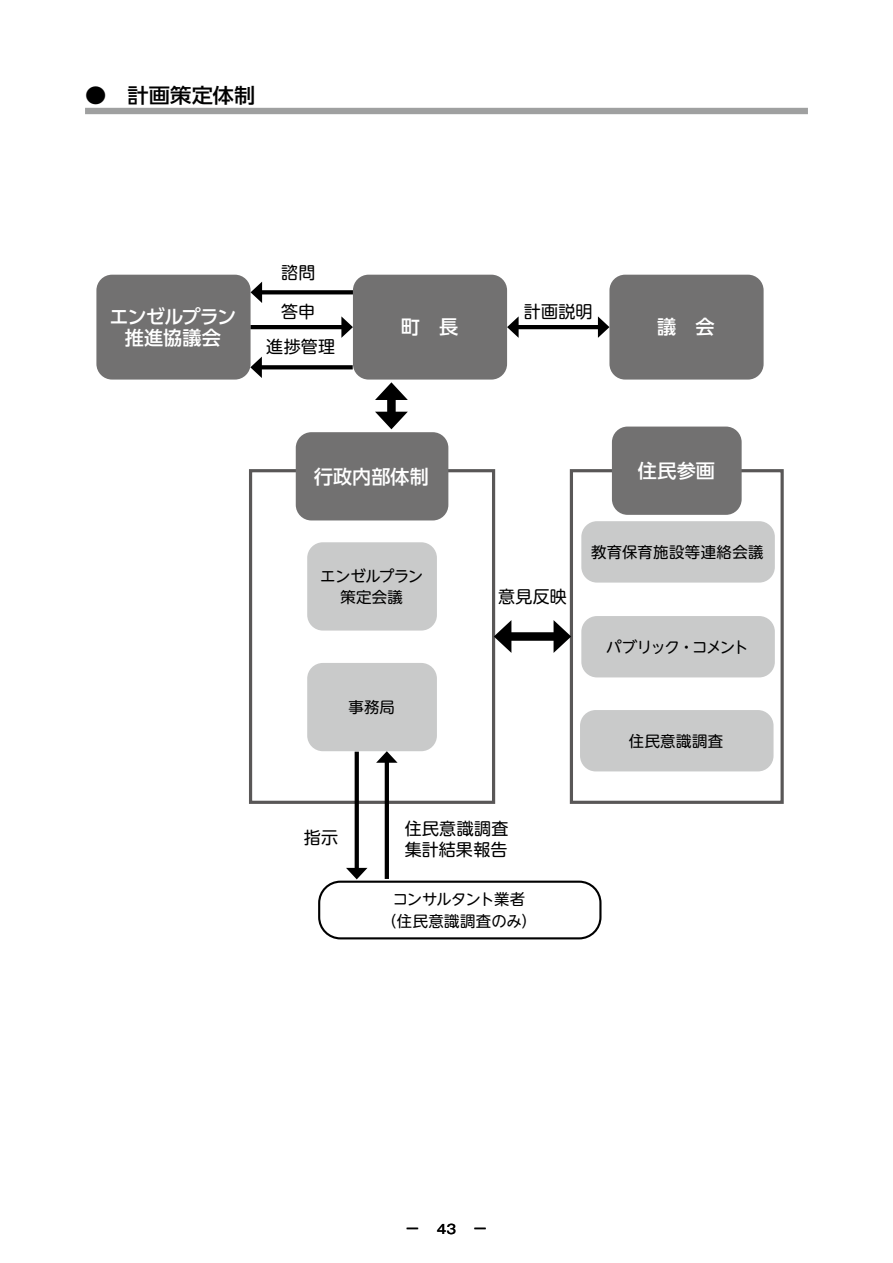
<style>
.page{position:relative;width:893px;height:1263px;background:#fff}
.page>*{position:absolute;margin:0;border:0;box-sizing:border-box;transform-origin:0 0}
.t1{font:500 20.25px "UD Shin Go Pr 6";letter-spacing:.01em;color:#000;scale:1.05 1}
.t2{font:500 19.2px "UD Shin Go Pr 6";letter-spacing:-.01em;color:#fff}
.t3{font:500 19.2px/21.3px "UD Shin Go Pr 6";letter-spacing:-.03em;color:#fff;text-align:center}
.t4{font:16.95px/34.8px "UD Shin M Go Pr 6";letter-spacing:.01em;color:#000;text-align:center}
.t5{font:500 16.65px "Gothic MB101 Pr 5";color:#000;scale:1.54 1}
.t6{font:15.45px/21.3px "UD Shin M Go Pr 6";letter-spacing:.005em;color:#000;text-align:center}
.t7{font:15.45px/21.3px "UD Shin M Go Pr 6";letter-spacing:-.025em;color:#000;text-align:center}
.t8{font:15.45px "UD Shin M Go Pr 6";letter-spacing:-.085em;color:#000}
.s1{font-size:12.75px}
</style>
<div class="page">
<div style="left:85px;top:108px;width:723px;height:6px;background:#9fa0a0"></div>
<div style="left:96px;top:275px;width:155px;height:105px;background:#727171;border-radius:16px"></div>
<div style="left:353px;top:275px;width:154px;height:105px;background:#727171;border-radius:16px"></div>
<div style="left:609px;top:275px;width:155px;height:105px;background:#727171;border-radius:16px"></div>
<div style="left:249px;top:469px;width:246px;height:335px;background:#fff;border:3px solid #595757"></div>
<div style="left:570px;top:469px;width:214px;height:335px;background:#fff;border:3px solid #595757"></div>
<div style="left:612px;top:427px;width:130px;height:88px;background:#727171;border-radius:16px"></div>
<div style="left:296px;top:432px;width:152px;height:88px;background:#727171;border-radius:16px"></div>
<div style="left:504px;top:632px;width:56px;height:9px;background:#000"></div>
<svg style="left:494px;top:620px;width:17px;height:33px"></svg>
<svg style="left:554px;top:620px;width:17px;height:33px"></svg>
<div style="left:387px;top:393px;width:9px;height:26px;background:#000"></div>
<svg style="left:375px;top:412px;width:33px;height:17px"></svg>
<svg style="left:375px;top:382px;width:33px;height:18px"></svg>
<hr style="left:515px;top:325px;width:87px;height:4px;background:#000">
<svg style="left:507px;top:316px;width:12px;height:22px"></svg>
<svg style="left:598px;top:316px;width:11px;height:22px"></svg>
<svg style="left:262px;top:290px;width:91px;height:4px"></svg>
<svg style="left:251px;top:282px;width:11px;height:21px"></svg>
<hr style="left:251px;top:325px;width:94px;height:4px;background:#000">
<svg style="left:341px;top:316px;width:12px;height:22px"></svg>
<svg style="left:262px;top:365px;width:91px;height:4px"></svg>
<svg style="left:250px;top:357px;width:12px;height:21px"></svg>
<div style="left:318px;top:881px;width:283px;height:58px;border:2px solid #000;border-radius:21px"></div>
<div style="left:307px;top:542px;width:130px;height:88px;background:#c9caca;border-radius:16px"></div>
<div style="left:307px;top:663px;width:130px;height:88px;background:#c9caca;border-radius:16px"></div>
<div style="left:581px;top:521px;width:194px;height:62px;background:#c9caca;border-radius:16px"></div>
<div style="left:581px;top:616px;width:194px;height:61px;background:#c9caca;border-radius:16px"></div>
<div style="left:580px;top:710px;width:193px;height:61px;background:#c9caca;border-radius:16px"></div>
<svg style="left:355px;top:752px;width:4px;height:116px"></svg>
<svg style="left:346px;top:868px;width:21px;height:11px"></svg>
<hr style="left:385px;top:759px;width:4px;height:120px;background:#000">
<svg style="left:376px;top:751px;width:22px;height:12px"></svg>
<h1 class="t1" style="left:85px;top:79px;width:164px">●　計画策定体制</h1>
<p class="t4" style="left:281px;top:254px;width:36px">諮問</p>
<p class="t4" style="left:266px;top:293px;width:70px">答申<br>進捗管理</p>
<p class="t4" style="left:524px;top:293px;width:70px">計画説明</p>
<p class="t3" style="left:109px;top:305px;width:128px">エンゼルプラン推進協議会</p>
<p class="t2" style="left:401px;top:311px;width:59px">町　長</p>
<p class="t2" style="left:657px;top:311px;width:59px">議　会</p>
<p class="t2" style="left:314px;top:461px;width:116px">行政内部体制</p>
<p class="t2" style="left:638px;top:455px;width:79px">住民参画</p>
<p class="t7" style="left:320px;top:564px;width:104px">エンゼルプラン策定会議</p>
<p class="t6" style="left:349px;top:695px;width:48px">事務局</p>
<p class="t4" style="left:498px;top:578px;width:70px">意見反映</p>
<p class="t6" style="left:591px;top:540px;width:174px">教育保育施設等連絡会議</p>
<p class="t8" style="left:606px;top:634px;width:144px">パブリック・コメント</p>
<p class="t6" style="left:629px;top:729px;width:96px">住民意識調査</p>
<p class="t4" style="left:304px;top:819px;width:36px">指示</p>
<p class="t4" style="left:405px;top:817px;width:105px;line-height:21.3px;text-align:left">住民意識調査集計結果報告</p>
<p class="t6" style="left:381px;top:888px;width:156px">コンサルタント業者<br>（住民意識調査のみ）</p>
<p class="t5" style="left:406px;top:1215px;width:54px">- <span class="s1">43</span> -</p>
</div>
